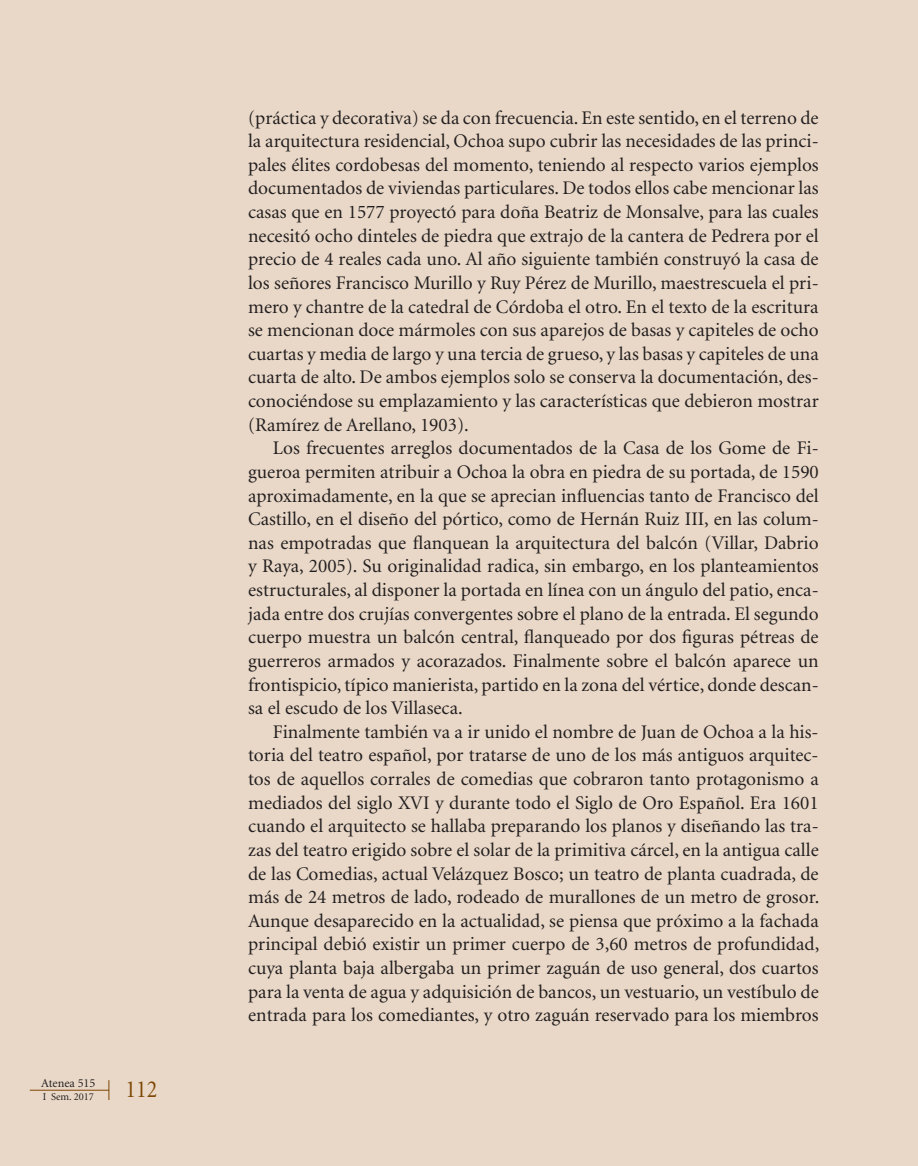
<style>
.page{position:relative;width:918px;height:1166px;background:#e9d8c7}
.page>*{position:absolute;margin:0;border:0;box-sizing:border-box;transform-origin:0 0}
.t1{font:24.5px "Minion";color:#7d4704;scale:.9 1}
.t2{font:19.25px/23.6px "Minion";color:#231f20;text-align:justify}
.t3{font:12.25px "Minion";color:#231f20}
.t4{font:10.5px "Minion";color:#231f20}
</style>
<div class="page">
<hr style="left:30px;top:1090px;width:79px;height:1px;background:#7d4704">
<svg style="left:109px;top:1080px;width:1px;height:20px"></svg>
<p class="t3" style="left:41px;top:1077px;width:56px">Atenea 515</p>
<p class="t4" style="left:43px;top:1091px;width:53px">I Sem. 2017</p>
<p class="t1" style="left:126px;top:1077px;width:37px">112</p>
<p class="t2" style="left:248px;top:106px;width:572px">(práctica y decorativa) se da con frecuencia. En este sentido, en el terreno de la arquitectura residencial, Ochoa supo cubrir las necesidades de las princi&shy;pales élites cordobesas del momento, teniendo al respecto varios ejemplos documentados de viviendas particulares. De todos ellos cabe mencionar las casas que en 1577 proyectó para doña Beatriz de Monsalve, para las cuales necesitó ocho dinteles de piedra que extrajo de la cantera de Pedrera por el precio de 4 reales cada uno. Al año siguiente también construyó la casa de los señores Francisco Murillo y Ruy Pérez de Murillo, maestrescuela el pri&shy;mero y chantre de la catedral de Córdoba el otro. En el texto de la escritura se mencionan doce mármoles con sus aparejos de basas y capiteles de ocho cuartas y media de largo y una tercia de grueso, y las basas y capiteles de una cuarta de alto. De ambos ejemplos solo se conserva la documentación, des&shy;conociéndose su emplazamiento y las características que debieron mostrar (Ramírez de Arellano, 1903).</p>
<p class="t2" style="left:248px;top:437px;width:572px;text-indent:25px">Los frecuentes arreglos documentados de la Casa de los Gome de Fi&shy;gueroa permiten atribuir a Ochoa la obra en piedra de su portada, de 1590 aproximadamente, en la que se aprecian influencias tanto de Francisco del Castillo, en el diseño del pórtico, como de Hernán Ruiz III, en las colum&shy;nas empotradas que flanquean la arquitectura del balcón (Villar, Dabrio y Raya, 2005). Su originalidad radica, sin embargo, en los planteamientos estructurales, al disponer la portada en línea con un ángulo del patio, enca&shy;jada entre dos crujías convergentes sobre el plano de la entrada. El segundo cuerpo muestra un balcón central, flanqueado por dos figuras pétreas de guerreros armados y acorazados. Finalmente sobre el balcón aparece un frontispicio, típico manierista, partido en la zona del vértice, donde descan&shy;sa el escudo de los Villaseca.</p>
<p class="t2" style="left:248px;top:720px;width:573px;text-indent:25px">Finalmente también va a ir unido el nombre de Juan de Ochoa a la his&shy;toria del teatro español, por tratarse de uno de los más antiguos arquitec&shy;tos de aquellos corrales de comedias que cobraron tanto protagonismo a mediados del siglo XVI y durante todo el Siglo de Oro Español. Era 1601 cuando el arquitecto se hallaba preparando los planos y diseñando las tra&shy;zas del teatro erigido sobre el solar de la primitiva cárcel, en la antigua calle de las Comedias, actual Velázquez Bosco; un teatro de planta cuadrada, de más de 24 metros de lado, rodeado de murallones de un metro de grosor.<br>Aunque desaparecido en la actualidad, se piensa que próximo a la fachada principal debió existir un primer cuerpo de 3,60 metros de profundidad, cuya planta baja albergaba un primer zaguán de uso general, dos cuartos para la venta de agua y adquisición de bancos, un vestuario, un vestíbulo de entrada para los comediantes, y otro zaguán reservado para los miembros</p>
</div>
